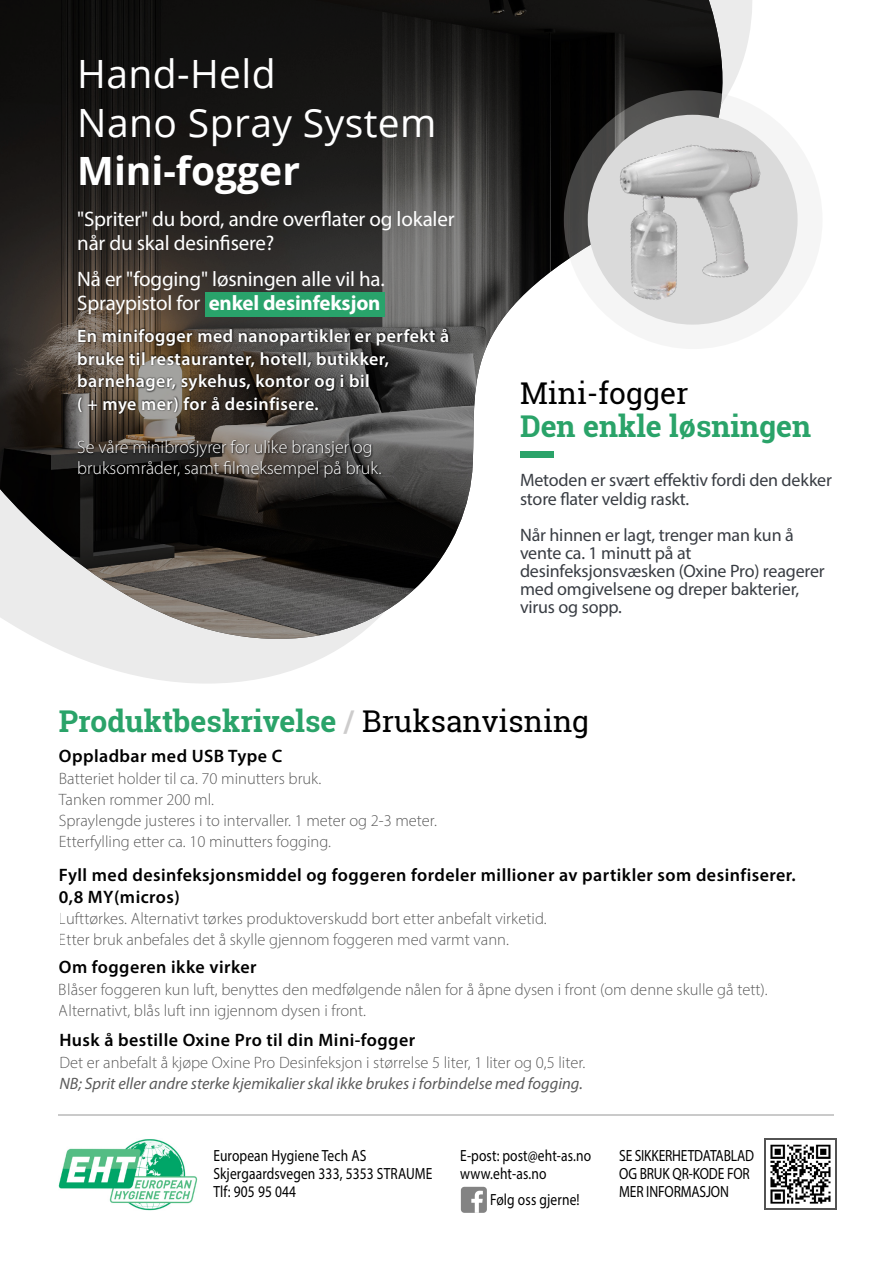
<style>
.page{position:relative;width:893px;height:1263px;background:#fff}
.page>*{position:absolute;margin:0;border:0;box-sizing:border-box;transform-origin:0 0}
.t1{font:39px/48.8px "Open Sans";letter-spacing:.01em;color:#fff}
.t2{font:700 39px "Open Sans";color:#fff}
.t3{font:700 30px "Roboto Slab";color:#2aa369}
.t4{font:30px "Roboto Slab";color:#000}
.t5{font:21px/24px "Myriad Pro";letter-spacing:-.01em;color:#fff}
.t6{font:18px/18px "Myriad Pro";letter-spacing:-.01em;color:#070c14}
.t7{font:600 18px/22.5px "Myriad Pro";letter-spacing:.025em;color:#000}
.t8{font:600 18px/22.5px "Myriad Pro";letter-spacing:.025em;color:#fff}
.t9{font:300 18px/21px "Myriad Pro";color:#fff}
.t10{font:300 16.5px/21px "Myriad Pro";color:#000}
.t11{font:italic 16.5px "Myriad Pro";color:#000}
.t12{font:16.2px/18px "Myriad Pro";letter-spacing:.01em;color:#000;scale:.83 1}
.t13{font:16.2px/18px "Myriad Pro";letter-spacing:-.01em;color:#000;scale:.83 1}
.s1{font-weight:700}
.s2{color:#cdcccc}
.s3{font-weight:400;color:#000}
</style>
<div class="page">
<svg style="left:38px;top:639px;width:315px;height:45px;fill:#ebebeb"></svg>
<img style="left:0;top:0;width:724px;height:639px">
<div style="left:520px;top:451px;width:33px;height:6px;background:#2aa369"></div>
<div style="left:764px;top:1138px;width:73px;height:72px;background:#535353"></div>
<img style="left:766px;top:1140px;width:69px;height:68px">
<hr style="left:59px;top:1114px;width:775px;height:1px;background:#000">
<svg style="left:564px;top:90px;width:259px;height:259px;fill:#f5f5f5"></svg>
<img style="left:59px;top:1139px;width:139px;height:72px">
<div style="left:461px;top:1187px;width:26px;height:26px;background:#838383;border-radius:4px"></div>
<svg style="left:471px;top:1191px;width:12px;height:22px"></svg>
<div style="left:588px;top:115px;width:210px;height:210px;background:#dadada;border-radius:50%"></div>
<img style="left:599px;top:129px;width:187px;height:177px">
<svg style="left:77px;top:327px;width:374px;height:153px;background:#4a4541"></svg>
<div style="left:205px;top:292px;width:179px;height:25px;background:#29a36b"></div>
<h1 class="t1" style="left:77px;top:48px;width:361px">Hand-Held<br>Nano Spray System</h1>
<h1 class="t2" style="left:77px;top:144px;width:224px">Mini-fogger</h1>
<p class="t5" style="left:77px;top:207px;width:379px">"Spriter" du bord, andre overflater og lokaler når du skal desinfisere?</p>
<p class="t5" style="left:77px;top:267px;width:309px">Nå er "fogging" løsningen alle vil ha.<br>Spraypistol for <span class="s1">enkel desinfeksjon</span></p>
<p class="t8" style="left:77px;top:324px;width:374px">En minifogger med nanopartikler er perfekt å bruke til restauranter, hotell, butikker, barnehager, sykehus, kontor og i bil<br>( + mye mer) for å desinfisere.</p>
<p class="t9" style="left:77px;top:436px;width:306px">Se våre minibrosjyrer for ulike bransjer og bruksområder, samt filmeksempel på bruk.</p>
<h2 class="t4" style="left:520px;top:372px;width:170px">Mini-fogger</h2>
<h2 class="t3" style="left:520px;top:405px;width:293px">Den enkle løsningen</h2>
<p class="t6" style="left:520px;top:471px;width:313px">Metoden er svært effektiv fordi den dekker store flater veldig raskt.</p>
<p class="t6" style="left:520px;top:525px;width:306px">Når hinnen er lagt, trenger man kun å vente ca. 1 minutt på at desinfeksjonsvæsken (Oxine Pro) reagerer med omgivelsene og dreper bakterier, virus og sopp.</p>
<h2 class="t3" style="left:59px;top:700px;width:532px">Produktbeskrivelse <span class="s2">/</span> <span class="s3">Bruksanvisning</span></h2>
<p class="t7" style="left:59px;top:744px;width:225px">Oppladbar med USB Type C</p>
<p class="t10" style="left:59px;top:768px;width:379px">Batteriet holder til ca. 70 minutters bruk.<br>Tanken rommer 200 ml.<br>Spraylengde justeres i to intervaller. 1 meter og 2-3 meter.<br>Etterfylling etter ca. 10 minutters fogging.</p>
<p class="t7" style="left:59px;top:863px;width:738px">Fyll med desinfeksjonsmiddel og foggeren fordeler millioner av partikler som desinfiserer.<br>0,8 MY(micros)</p>
<p class="t10" style="left:59px;top:908px;width:489px">Lufttørkes. Alternativt tørkes produktoverskudd bort etter anbefalt virketid.<br>Etter bruk anbefales det å skylle gjennom foggeren med varmt vann.</p>
<p class="t7" style="left:59px;top:956px;width:199px">Om foggeren ikke virker</p>
<p class="t10" style="left:59px;top:979px;width:710px">Blåser foggeren kun luft, benyttes den medfølgende nålen for å åpne dysen i front (om denne skulle gå tett).<br>Alternativt, blås luft inn igjennom dysen i front.</p>
<p class="t7" style="left:59px;top:1028px;width:357px">Husk å bestille Oxine Pro til din Mini-fogger</p>
<p class="t10" style="left:59px;top:1051px;width:527px">Det er anbefalt å kjøpe Oxine Pro Desinfeksjon i størrelse 5 liter, 1 liter og 0,5 liter.</p>
<p class="t11" style="left:59px;top:1073px;width:525px">NB; Sprit eller andre sterke kjemikalier skal ikke brukes i forbindelse med fogging.</p>
<p class="t12" style="left:213px;top:1146px;width:266px">European Hygiene Tech AS<br>Skjergaardsvegen 333, 5353 STRAUME<br>Tlf: 905 95 044</p>
<p class="t12" style="left:460px;top:1146px;width:159px">E-post: post@eht-as.no www.eht-as.no</p>
<p class="t12" style="left:490px;top:1190px;width:109px">Følg oss gjerne!</p>
<p class="t13" style="left:619px;top:1146px;width:164px">SE SIKKERHETDATABLAD<br>OG BRUK QR-KODE FOR<br>MER INFORMASJON</p>
</div>
